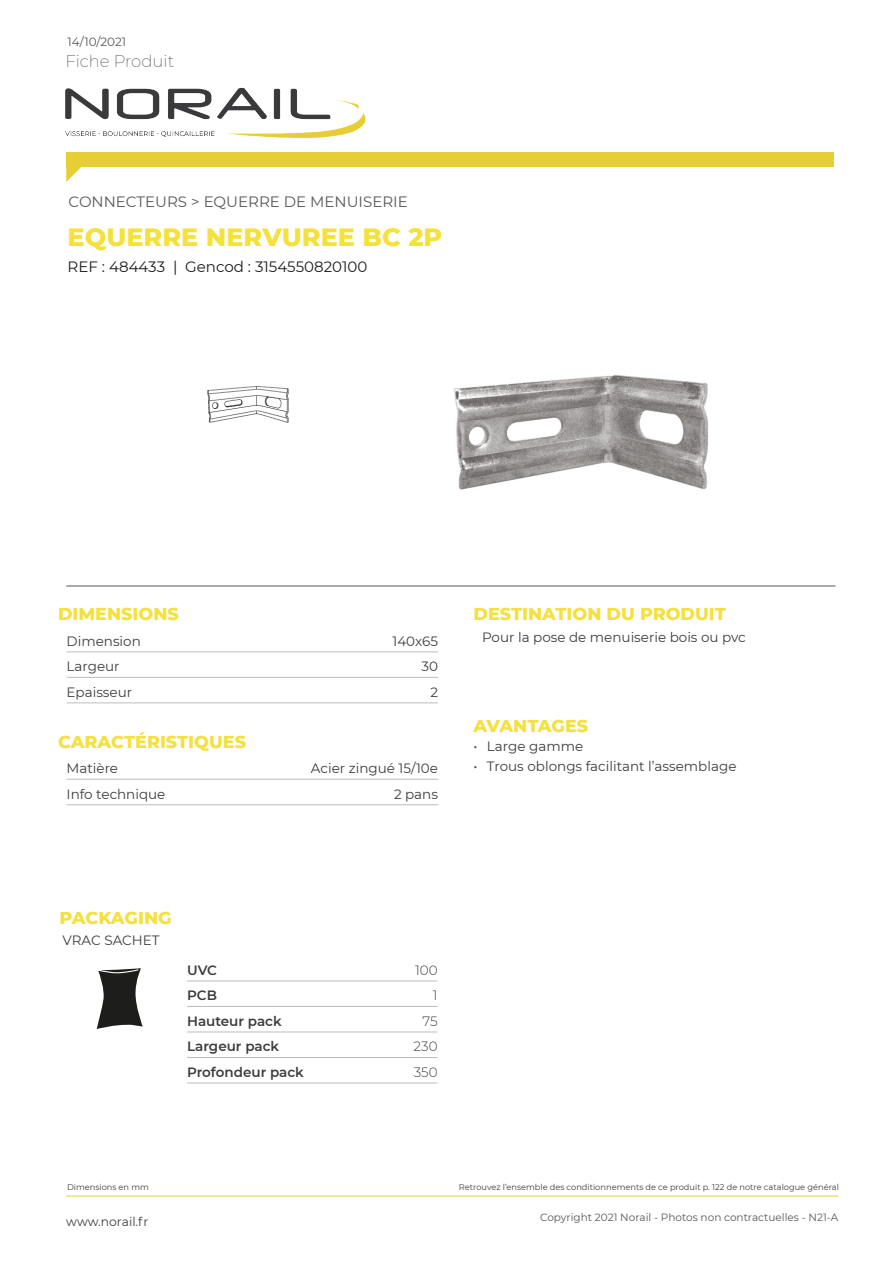
<style>
.page{position:relative;width:893px;height:1263px;background:#fff}
.page>*{position:absolute;margin:0;border:0;box-sizing:border-box;transform-origin:0 0}
.t1{font:800 25.5px "Montserrat";color:#f4e13d}
.t2{font:800 17.55px "Montserrat";color:#f4e13d}
.t3{font:200 16.5px "Montserrat";color:#575756}
.t4{font:15px "Montserrat";color:#1d1d1b}
.t5{font:15px "Montserrat";color:#575756}
.t6{font:13.5px "Montserrat";color:#3d3d3c}
.t7{font:600 13.5px "Montserrat";color:#3d3d3c}
.t8{font:300 13.5px "Montserrat";color:#3d3d3c}
.t9{font:12.3px "Montserrat";color:#3d3d3c}
.t10{font:12px "Montserrat";color:#575756}
.t11{font:10.5px "Montserrat";color:#575756}
.t12{font:8.25px "Montserrat";color:#3d3d3c}
</style>
<div class="page">
<div style="left:66px;top:152px;width:767px;height:15px;background:#e7ce35"></div>
<svg style="left:66px;top:167px;width:15px;height:15px"></svg>
<img style="left:65px;top:87px;width:301px;height:51px">
<hr style="left:66px;top:586px;width:769px;height:1px;background:#575756">
<hr style="left:66px;top:1196px;width:772px;height:1px;background:#e7ce35">
<hr style="left:67px;top:651px;width:371px;height:1px;background:#bdbdbc">
<hr style="left:67px;top:677px;width:371px;height:1px;background:#bdbdbc">
<hr style="left:67px;top:702px;width:371px;height:1px;background:#bdbdbc">
<hr style="left:67px;top:779px;width:371px;height:1px;background:#bdbdbc">
<hr style="left:67px;top:804px;width:371px;height:1px;background:#bdbdbc">
<hr style="left:187px;top:980px;width:251px;height:1px;background:#bdbdbc">
<hr style="left:187px;top:1006px;width:251px;height:1px;background:#bdbdbc">
<hr style="left:187px;top:1031px;width:251px;height:1px;background:#bdbdbc">
<hr style="left:187px;top:1057px;width:251px;height:1px;background:#bdbdbc">
<hr style="left:187px;top:1082px;width:251px;height:1px;background:#bdbdbc">
<svg style="left:97px;top:968px;width:46px;height:61px"></svg>
<img style="left:454px;top:374px;width:254px;height:116px">
<img style="left:207px;top:386px;width:82px;height:37px">
<p class="t10" style="left:67px;top:33px;width:60px">14/10/2021</p>
<p class="t3" style="left:65px;top:50px;width:110px">Fiche Produit</p>
<p class="t5" style="left:68px;top:192px;width:341px">CONNECTEURS &gt; EQUERRE DE MENUISERIE</p>
<p class="t1" style="left:68px;top:219px;width:376px">EQUERRE NERVUREE BC 2P</p>
<p class="t4" style="left:68px;top:256px;width:301px">REF : 484433 | Gencod : 3154550820100</p>
<p class="t2" style="left:58px;top:601px;width:122px">DIMENSIONS</p>
<p class="t6" style="left:67px;top:632px;width:76px">Dimension</p>
<p class="t6" style="left:392px;top:632px;width:47px">140x65</p>
<p class="t6" style="left:67px;top:657px;width:55px">Largeur</p>
<p class="t6" style="left:421px;top:657px;width:18px">30</p>
<p class="t6" style="left:67px;top:683px;width:67px">Epaisseur</p>
<p class="t6" style="left:430px;top:683px;width:9px">2</p>
<p class="t2" style="left:58px;top:729px;width:189px">CARACTÉRISTIQUES</p>
<p class="t6" style="left:67px;top:759px;width:53px">Matière</p>
<p class="t6" style="left:311px;top:759px;width:129px">Acier zingué 15/10e</p>
<p class="t6" style="left:67px;top:785px;width:100px">Info technique</p>
<p class="t6" style="left:394px;top:785px;width:46px">2 pans</p>
<p class="t2" style="left:474px;top:601px;width:254px">DESTINATION DU PRODUIT</p>
<p class="t6" style="left:482px;top:628px;width:265px">Pour la pose de menuiserie bois ou pvc</p>
<p class="t2" style="left:474px;top:712px;width:116px">AVANTAGES</p>
<p class="t6" style="left:474px;top:737px;width:111px">• Large gamme</p>
<p class="t6" style="left:474px;top:756px;width:264px">• Trous oblongs facilitant l’assemblage</p>
<p class="t2" style="left:60px;top:904px;width:114px">PACKAGING</p>
<p class="t6" style="left:63px;top:930px;width:99px">VRAC SACHET</p>
<p class="t7" style="left:187px;top:960px;width:32px">UVC</p>
<p class="t8" style="left:415px;top:961px;width:24px">100</p>
<p class="t7" style="left:187px;top:986px;width:31px">PCB</p>
<p class="t8" style="left:433px;top:986px;width:6px">1</p>
<p class="t7" style="left:187px;top:1011px;width:96px">Hauteur pack</p>
<p class="t8" style="left:423px;top:1012px;width:17px">75</p>
<p class="t7" style="left:187px;top:1037px;width:94px">Largeur pack</p>
<p class="t8" style="left:414px;top:1037px;width:26px">230</p>
<p class="t7" style="left:187px;top:1062px;width:118px">Profondeur pack</p>
<p class="t8" style="left:414px;top:1063px;width:25px">350</p>
<p class="t12" style="left:67px;top:1182px;width:83px">Dimensions en mm</p>
<p class="t12" style="left:459px;top:1182px;width:382px">Retrouvez l’ensemble des conditionnements de ce produit p. 122 de notre catalogue général</p>
<p class="t9" style="left:66px;top:1213px;width:84px">www.norail.fr</p>
<p class="t11" style="left:540px;top:1209px;width:300px">Copyright 2021 Norail - Photos non contractuelles - N21-A</p>
</div>
